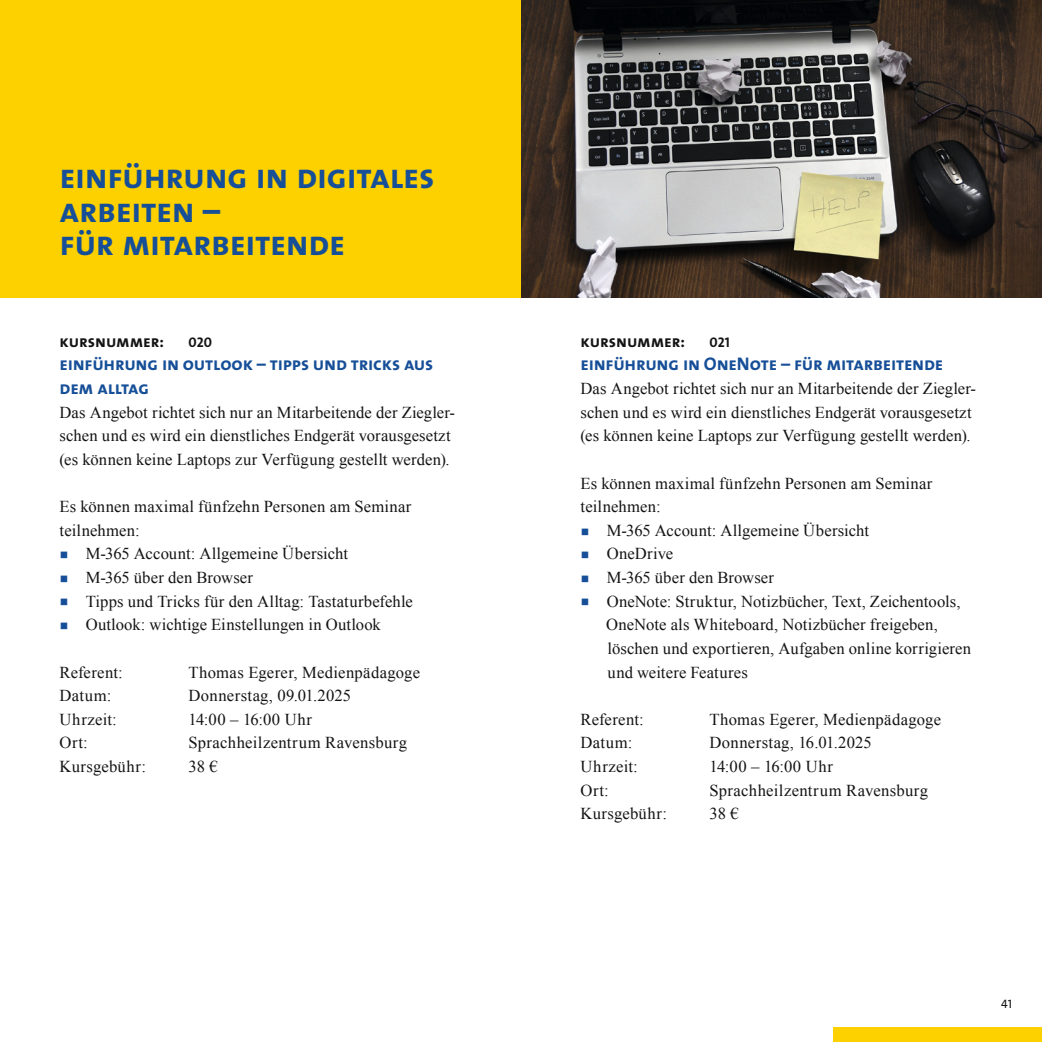
<style>
.page{position:relative;width:1042px;height:1042px;background:#fff}
.page>*{position:absolute;margin:0;border:0;box-sizing:border-box;transform-origin:0 0}
.Kapitelkopf{font:35px/33.2px "The Sans Bold Caps";letter-spacing:-.01em;color:#164f98}
.Zwischenheadline{font:18.38px/23.6px "The Sans Bold Caps";letter-spacing:-.015em;color:#164f98}
.Fließtext{font:16.62px/23.6px "Times New Roman";letter-spacing:.01em;color:#131413}
.Fließtext-2{font:16.62px "Times New Roman";letter-spacing:.035em;color:#131413}
.Fließtext-3{font:16.62px "The Sans Bold Caps";letter-spacing:-.005em;color:#131413}
.Fließtext-4{font:14px "The Sans Bold Caps";color:#131413}
.t1{font:12.25px "The Sans Caps";color:#131413}
.s1{color:#164f98}
</style>
<div class="page">
<div style="left:833px;top:1027px;width:209px;height:15px;background:#fdd000"></div>
<div style="left:0;top:0;width:536px;height:298px;background:#fdd000"></div>
<img style="left:521px;top:0;width:521px;height:298px">
<p class="Kapitelkopf" style="left:60px;top:159px;width:376px">einführung in digitales arbeiten –</p>
<p class="Kapitelkopf" style="left:60px;top:226px;width:287px">für mitarbeitende</p>
<p class="Fließtext-3" style="left:60px;top:327px;width:106px">kursnummer:</p>
<p class="Fließtext-4" style="left:188px;top:330px;width:25px">020</p>
<p class="Zwischenheadline" style="left:60px;top:352px;width:375px">einführung in outlook – tipps und tricks aus dem alltag</p>
<p class="Fließtext" style="left:60px;top:400px;width:397px">Das Angebot richtet sich nur an Mitarbeitende der Ziegler&shy;schen und es wird ein dienstliches Endgerät vorausgesetzt (es können keine Laptops zur Verfügung gestellt werden).</p>
<p class="Fließtext" style="left:60px;top:494px;width:353px">Es können maximal fünfzehn Personen am Seminar teilnehmen:</p>
<p class="Fließtext" style="left:60px;top:542px;width:290px"><span class="s1">○</span> M-365 Account: Allgemeine Übersicht</p>
<p class="Fließtext" style="left:60px;top:565px;width:195px"><span class="s1">○</span> M-365 über den Browser</p>
<p class="Fließtext" style="left:60px;top:589px;width:355px"><span class="s1">○</span> Tipps und Tricks für den Alltag: Tastaturbefehle</p>
<p class="Fließtext" style="left:60px;top:613px;width:323px"><span class="s1">○</span> Outlook: wichtige Einstellungen in Outlook</p>
<p class="Fließtext" style="left:60px;top:660px;width:65px">Referent:</p>
<p class="Fließtext" style="left:189px;top:660px;width:233px">Thomas Egerer, Medienpädagoge</p>
<p class="Fließtext" style="left:60px;top:683px;width:53px">Datum:</p>
<p class="Fließtext" style="left:189px;top:683px;width:164px">Donnerstag, 09.01.2025</p>
<p class="Fließtext" style="left:60px;top:707px;width:59px">Uhrzeit:</p>
<p class="Fließtext-2" style="left:189px;top:708px;width:125px">14:00 – 16:00 Uhr</p>
<p class="Fließtext" style="left:60px;top:731px;width:30px">Ort:</p>
<p class="Fließtext" style="left:189px;top:731px;width:220px">Sprachheilzentrum Ravensburg</p>
<p class="Fließtext" style="left:60px;top:754px;width:88px">Kursgebühr:</p>
<p class="Fließtext" style="left:189px;top:754px;width:31px">38 €</p>
<p class="Fließtext-3" style="left:580px;top:327px;width:106px">kursnummer:</p>
<p class="Fließtext-4" style="left:709px;top:330px;width:22px">021</p>
<p class="Zwischenheadline" style="left:580px;top:352px;width:364px">einführung in OneNote – für mitarbeitende</p>
<p class="Fließtext" style="left:580px;top:376px;width:397px">Das Angebot richtet sich nur an Mitarbeitende der Ziegler&shy;schen und es wird ein dienstliches Endgerät vorausgesetzt (es können keine Laptops zur Verfügung gestellt werden).</p>
<p class="Fließtext" style="left:580px;top:471px;width:353px">Es können maximal fünfzehn Personen am Seminar teilnehmen:</p>
<p class="Fließtext" style="left:580px;top:518px;width:290px"><span class="s1">○</span> M-365 Account: Allgemeine Übersicht</p>
<p class="Fließtext" style="left:580px;top:542px;width:94px"><span class="s1">○</span> OneDrive</p>
<p class="Fließtext" style="left:580px;top:565px;width:195px"><span class="s1">○</span> M-365 über den Browser</p>
<p class="Fließtext" style="left:580px;top:589px;width:382px"><span class="s1">○</span> OneNote: Struktur, Notizbücher, Text, Zeichentools,</p>
<p class="Fließtext" style="left:606px;top:613px;width:333px">OneNote als Whiteboard, Notizbücher freigeben,</p>
<p class="Fließtext" style="left:607px;top:636px;width:365px">löschen und exportieren, Aufgaben online korrigieren</p>
<p class="Fließtext" style="left:607px;top:660px;width:142px">und weitere Features</p>
<p class="Fließtext" style="left:580px;top:707px;width:65px">Referent:</p>
<p class="Fließtext" style="left:709px;top:707px;width:233px">Thomas Egerer, Medienpädagoge</p>
<p class="Fließtext" style="left:580px;top:731px;width:53px">Datum:</p>
<p class="Fließtext" style="left:709px;top:731px;width:164px">Donnerstag, 16.01.2025</p>
<p class="Fließtext" style="left:580px;top:754px;width:59px">Uhrzeit:</p>
<p class="Fließtext-2" style="left:709px;top:755px;width:125px">14:00 – 16:00 Uhr</p>
<p class="Fließtext" style="left:580px;top:778px;width:30px">Ort:</p>
<p class="Fließtext" style="left:709px;top:778px;width:220px">Sprachheilzentrum Ravensburg</p>
<p class="Fließtext" style="left:580px;top:802px;width:88px">Kursgebühr:</p>
<p class="Fließtext" style="left:709px;top:802px;width:31px">38 €</p>
<p class="t1" style="left:1001px;top:994px;width:12px">41</p>
</div>
